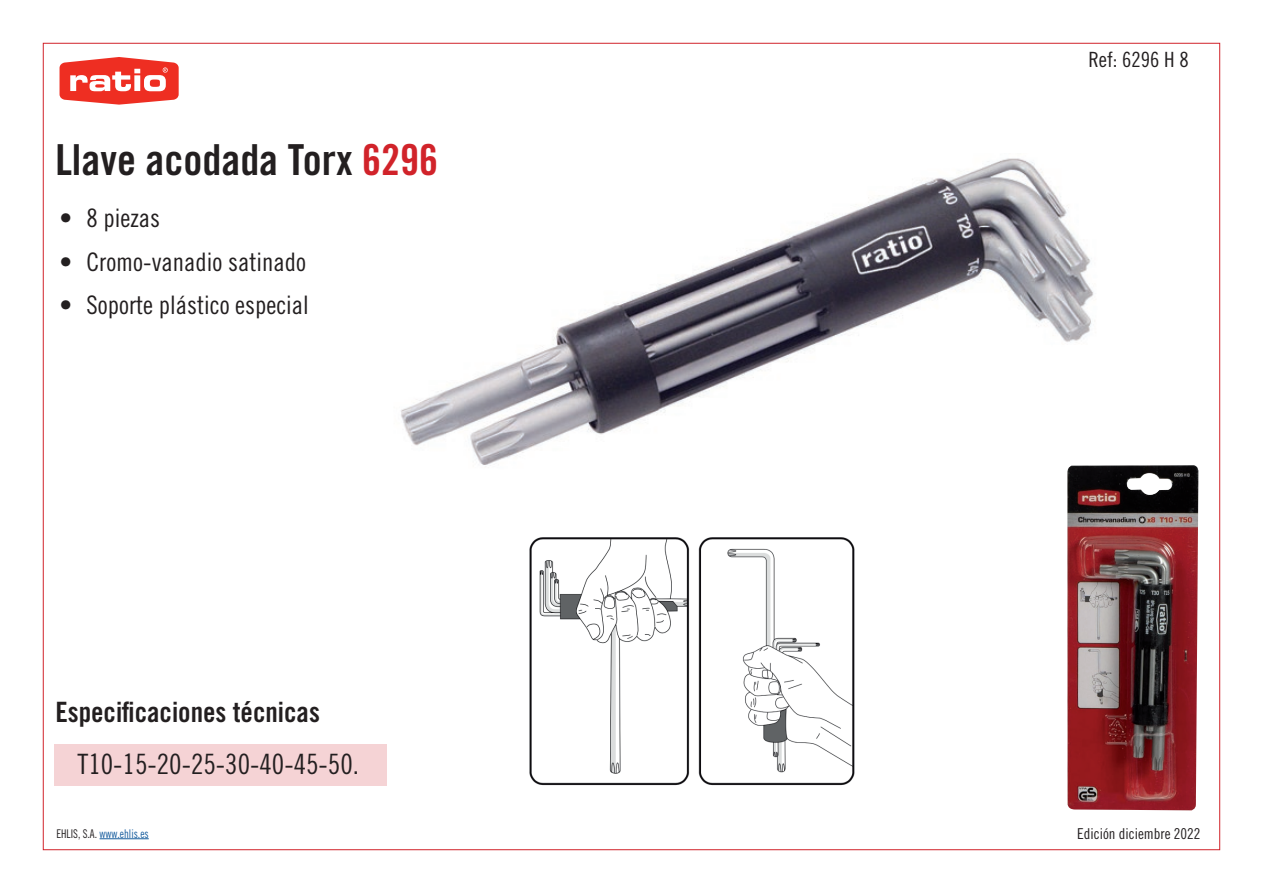
<style>
.page{position:relative;width:1263px;height:893px;background:#fff}
.page>*{position:absolute;margin:0;border:0;box-sizing:border-box;transform-origin:0 0}
.t1{font:42.75px "Trade Gothic LT Std Bd Cn 20";color:#231f20}
.t2{font:28.05px "Trade Gothic LT Std Cn 18";color:#231f20}
.t3{font:28.05px "Trade Gothic LT Std Bd Cn 20";color:#231f20}
.t4{font:25.5px "Trade Gothic LT Std Cn 18";color:#231f20}
.t5{font:21px "Trade Gothic LT Std Cn 18";color:#231f20}
.t6{font:15px "Trade Gothic LT Std Cn 18";color:#231f20}
.t7{font:12px "Trade Gothic LT Std Cn 18";color:#175d9e;scale:.9 1}
.s1{color:#d1232a}
.s2{color:#231f20}
</style>
<div class="page">
<img style="left:401px;top:158px;width:693px;height:307px">
<div style="left:54px;top:744px;width:333px;height:42px;background:#f5d3d5"></div>
<svg style="left:60px;top:57px;width:119px;height:48px"></svg>
<hr style="left:100px;top:838px;width:49px;height:1px;background:#175d9e">
<img style="left:1067px;top:465px;width:131px;height:345px">
<img style="left:529px;top:537px;width:326px;height:249px">
<h1 class="t1" style="left:55px;top:134px;width:384px">Llave acodada Torx <span class="s1">6296</span></h1>
<p class="t4" style="left:60px;top:203px;width:102px">• 8 piezas</p>
<p class="t4" style="left:60px;top:247px;width:248px">• Cromo-vanadio satinado</p>
<p class="t4" style="left:60px;top:290px;width:251px">• Soporte plástico especial</p>
<p class="t3" style="left:55px;top:695px;width:266px">Especificaciones técnicas</p>
<p class="t2" style="left:77px;top:748px;width:283px">T10-15-20-25-30-40-45-50.</p>
<p class="t5" style="left:1088px;top:47px;width:102px">Ref: 6296 H 8</p>
<p class="t7" style="left:56px;top:826px;width:104px"><span class="s2">EHLIS, S.A.</span> www.ehlis.es</p>
<p class="t6" style="left:1077px;top:824px;width:125px">Edición diciembre 2022</p>
</div>
